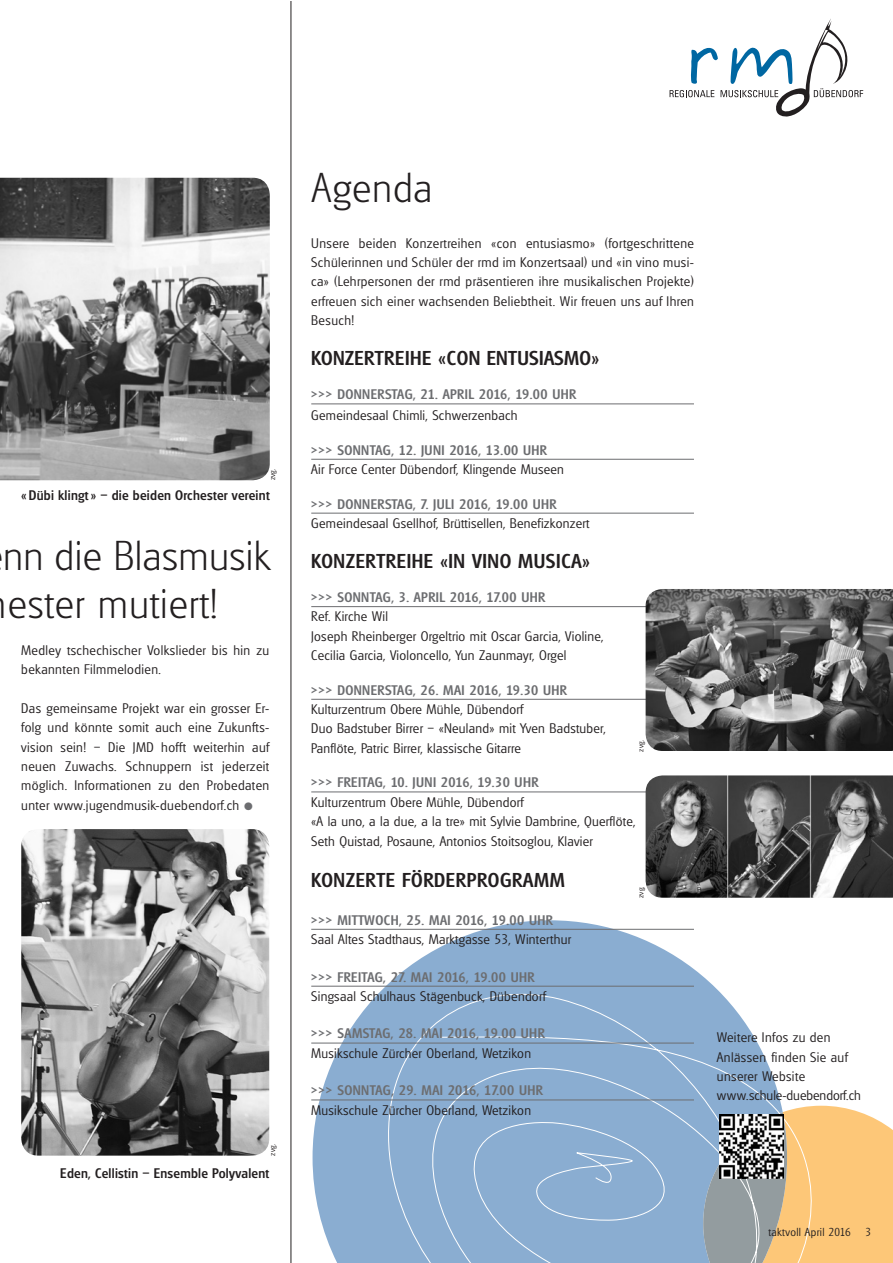
<style>
.page{position:relative;width:893px;height:1263px;background:#fff}
.page>*{position:absolute;margin:0;border:0;box-sizing:border-box;transform-origin:0 0}
.t1{font:200 40.5px/48px "Glasgow";letter-spacing:.02em;color:#231f20}
.t2{font:500 19.5px "Glasgow";letter-spacing:.03em;color:#231f20}
.t3{font:300 13.5px/19.4px "Glasgow";letter-spacing:.02em;color:#231f20}
.t4{font:500 13.5px "Glasgow";letter-spacing:.03em;color:#6c6d70}
.t5{font:500 13.5px "Glasgow";letter-spacing:.02em;color:#231f20}
.t6{font:300 11.25px "Glasgow";letter-spacing:.03em;color:#231f20}
.t7{font:300 7.5px "Glasgow";letter-spacing:.03em;color:#231f20}
.s1{font-weight:700;font-size:27px;color:#6c6d70}
</style>
<div class="page">
<svg style="left:670px;top:19px;width:193px;height:98px"></svg>
<svg style="left:313px;top:920px;width:393px;height:343px;fill:#8aadd1"></svg>
<div style="left:827px;top:1106px;width:65px;height:157px;background:#fdc778"></div>
<svg style="left:372px;top:979px;width:455px;height:284px"></svg>
<hr style="left:311px;top:403px;width:383px;height:1px;background:#6c6d70">
<hr style="left:311px;top:459px;width:383px;height:1px;background:#6c6d70">
<hr style="left:311px;top:513px;width:383px;height:1px;background:#6c6d70">
<hr style="left:311px;top:606px;width:383px;height:1px;background:#6c6d70">
<hr style="left:311px;top:699px;width:383px;height:1px;background:#6c6d70">
<hr style="left:311px;top:791px;width:383px;height:1px;background:#6c6d70">
<hr style="left:311px;top:929px;width:383px;height:1px;background:#6c6d70">
<hr style="left:311px;top:986px;width:383px;height:1px;background:#6c6d70">
<hr style="left:311px;top:1043px;width:383px;height:1px;background:#6c6d70">
<hr style="left:311px;top:1099px;width:383px;height:1px;background:#6c6d70">
<hr style="left:291px;top:1px;width:1px;height:1262px;background:#231f20">
<img style="left:719px;top:1115px;width:64px;height:63px">
<img style="left:0;top:178px;width:270px;height:302px">
<img style="left:646px;top:775px;width:246px;height:123px">
<img style="left:646px;top:589px;width:246px;height:162px">
<img style="left:21px;top:829px;width:248px;height:326px">
<p class="t7" style="left:268px;top:480px;width:13px;rotate:-90deg">zvg.</p>
<p class="t5" style="left:21px;top:487px;width:250px">« Dübi klingt » – die beiden Orchester vereint</p>
<h1 class="t1" style="left:3px;top:532px;width:268px">nn die Blasmusik ester mutiert!</h1>
<p class="t3" style="left:21px;top:640px;width:249px">Medley tschechischer Volkslieder bis hin zu bekannten Filmmelodien.</p>
<p class="t3" style="left:21px;top:698px;width:250px;text-align:justify">Das gemeinsame Projekt war ein grosser Er&shy;folg und könnte somit auch eine Zukunfts&shy;vision sein! – Die JMD hofft weiterhin auf neuen Zuwachs. Schnuppern ist jederzeit möglich. Informationen zu den Probedaten unter www.jugendmusik-duebendorf.ch <span class="s1">•</span></p>
<p class="t7" style="left:268px;top:1155px;width:13px;rotate:-90deg">zvg.</p>
<p class="t5" style="left:60px;top:1165px;width:210px">Eden, Cellistin – Ensemble Polyvalent</p>
<h1 class="t1" style="left:312px;top:164px;width:122px">Agenda</h1>
<p class="t3" style="left:311px;top:233px;width:384px;text-align:justify">Unsere beiden Konzertreihen «con entusiasmo» (fortgeschrittene Schülerinnen und Schüler der rmd im Konzertsaal) und «in vino musi&shy;ca» (Lehrpersonen der rmd präsentieren ihre musikalischen Projekte) erfreuen sich einer wachsenden Beliebtheit. Wir freuen uns auf Ihren Besuch!</p>
<h2 class="t2" style="left:311px;top:346px;width:289px">KONZERTREIHE «CON ENTUSIASMO»</h2>
<p class="t4" style="left:311px;top:387px;width:267px">&gt;&gt;&gt; DONNERSTAG, 21. APRIL 2016, 19.00 UHR</p>
<p class="t3" style="left:311px;top:406px;width:208px">Gemeindesaal Chimli, Schwerzenbach</p>
<p class="t4" style="left:311px;top:442px;width:237px">&gt;&gt;&gt; SONNTAG, 12. JUNI 2016, 13.00 UHR</p>
<p class="t3" style="left:311px;top:459px;width:254px">Air Force Center Dübendorf, Klingende Museen</p>
<p class="t4" style="left:311px;top:496px;width:247px">&gt;&gt;&gt; DONNERSTAG, 7. JULI 2016, 19.00 UHR</p>
<p class="t3" style="left:311px;top:513px;width:280px">Gemeindesaal Gsellhof, Brüttisellen, Benefizkonzert</p>
<h2 class="t2" style="left:311px;top:549px;width:280px">KONZERTREIHE «IN VINO MUSICA»</h2>
<p class="t4" style="left:311px;top:589px;width:235px">&gt;&gt;&gt; SONNTAG, 3. APRIL 2016, 17.00 UHR</p>
<p class="t3" style="left:311px;top:607px;width:294px">Ref. Kirche Wil<br>Joseph Rheinberger Orgeltrio mit Oscar Garcia, Violine,<br>Cecilia Garcia, Violoncello, Yun Zaunmayr, Orgel</p>
<p class="t4" style="left:311px;top:682px;width:257px">&gt;&gt;&gt; DONNERSTAG, 26. MAI 2016, 19.30 UHR</p>
<p class="t3" style="left:311px;top:699px;width:296px">Kulturzentrum Obere Mühle, Dübendorf<br>Duo Badstuber Birrer – «Neuland» mit Yven Badstuber,<br>Panflöte, Patric Birrer, klassische Gitarre</p>
<p class="t4" style="left:311px;top:775px;width:229px">&gt;&gt;&gt; FREITAG, 10. JUNI 2016, 19.30 UHR</p>
<p class="t3" style="left:311px;top:792px;width:326px">Kulturzentrum Obere Mühle, Dübendorf<br>«A la uno, a la due, a la tre» mit Sylvie Dambrine, Querflöte,<br>Seth Quistad, Posaune, Antonios Stoitsoglou, Klavier</p>
<h2 class="t2" style="left:311px;top:869px;width:255px">KONZERTE FÖRDERPROGRAMM</h2>
<p class="t4" style="left:311px;top:912px;width:243px">&gt;&gt;&gt; MITTWOCH, 25. MAI 2016, 19.00 UHR</p>
<p class="t3" style="left:311px;top:929px;width:261px">Saal Altes Stadthaus, Marktgasse 53, Winterthur</p>
<p class="t4" style="left:311px;top:969px;width:225px">&gt;&gt;&gt; FREITAG, 27. MAI 2016, 19.00 UHR</p>
<p class="t3" style="left:311px;top:986px;width:236px">Singsaal Schulhaus Stägenbuck, Dübendorf</p>
<p class="t4" style="left:311px;top:1026px;width:235px">&gt;&gt;&gt; SAMSTAG, 28. MAI 2016, 19.00 UHR</p>
<p class="t3" style="left:311px;top:1043px;width:221px">Musikschule Zürcher Oberland, Wetzikon</p>
<p class="t4" style="left:311px;top:1082px;width:233px">&gt;&gt;&gt; SONNTAG, 29. MAI 2016, 17.00 UHR</p>
<p class="t3" style="left:311px;top:1100px;width:221px">Musikschule Zürcher Oberland, Wetzikon</p>
<p class="t7" style="left:636px;top:751px;width:13px;rotate:-90deg">zvg.</p>
<p class="t7" style="left:636px;top:898px;width:13px;rotate:-90deg">zvg.</p>
<p class="t3" style="left:717px;top:1028px;width:145px">Weitere Infos zu den<br>Anlässen finden Sie auf unserer Website www.schule-duebendorf.ch</p>
<p class="t6" style="left:768px;top:1226px;width:84px">taktvoll April 2016</p>
<p class="t6" style="left:865px;top:1226px;width:7px">3</p>
</div>
